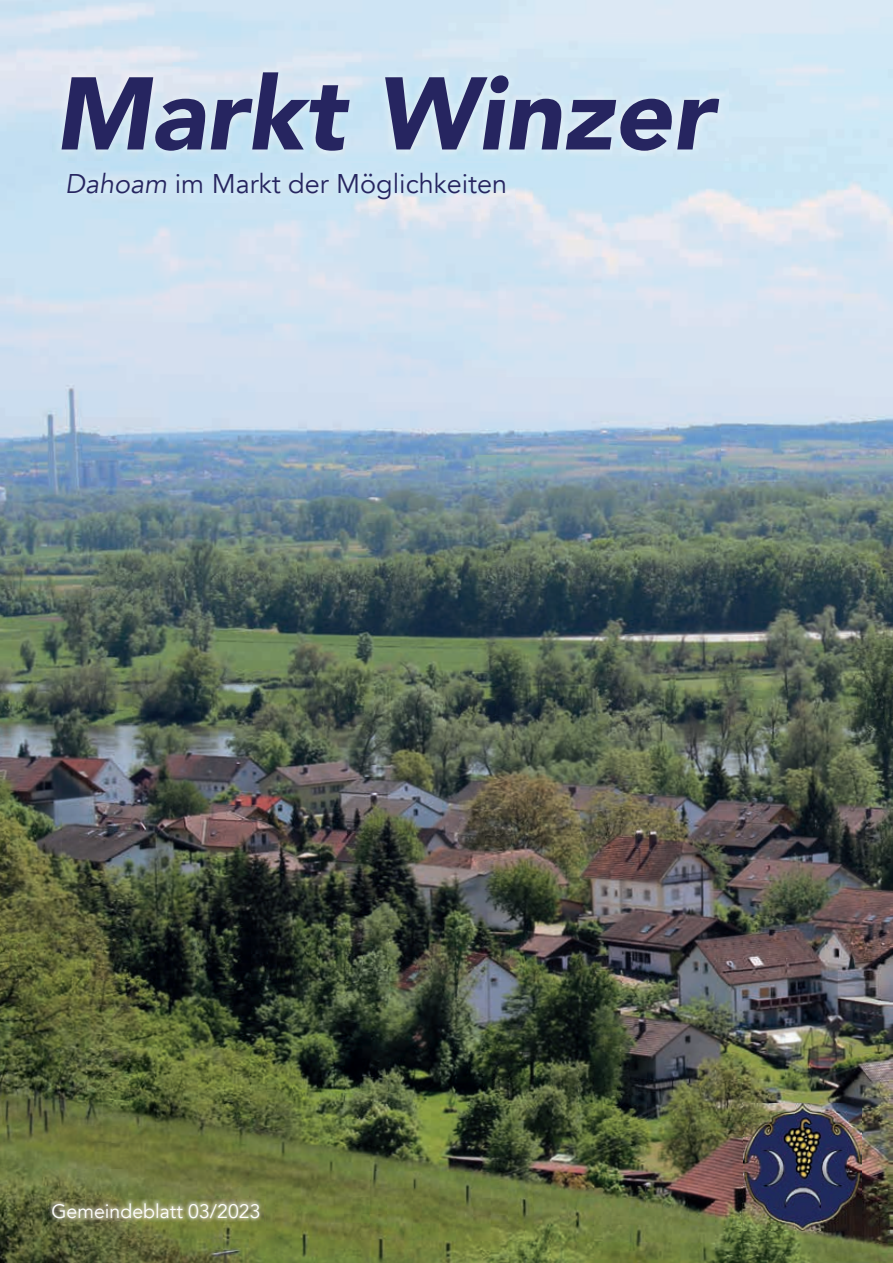
<style>
.page{position:relative;width:893px;height:1263px;background:#fff}
.page>*{position:absolute;margin:0;border:0;box-sizing:border-box;transform-origin:0 0}
.t1{font:italic 900 102px "Avenir";color:#262560}
.t2{font:27px "Avenir";color:#262560}
.t3{font:19.5px "Avenir";color:#fff}
.s1{font-style:italic}
</style>
<div class="page">
<img style="left:0;top:0;width:893px;height:1263px">
<img style="left:744px;top:1103px;width:117px;height:128px">
<img style="left:49px;top:1199px;width:214px;height:23px">
<img style="left:53px;top:63px;width:675px;height:97px">
<img style="left:59px;top:163px;width:456px;height:46px">
<h1 class="t1" style="left:54px;top:30px;width:661px">Markt Winzer</h1>
<p class="t2" style="left:65px;top:167px;width:444px"><span class="s1">Dahoam</span> im Markt der Möglichkeiten</p>
<p class="t3" style="left:51px;top:1200px;width:211px">Gemeindeblatt 03/2023</p>
</div>
